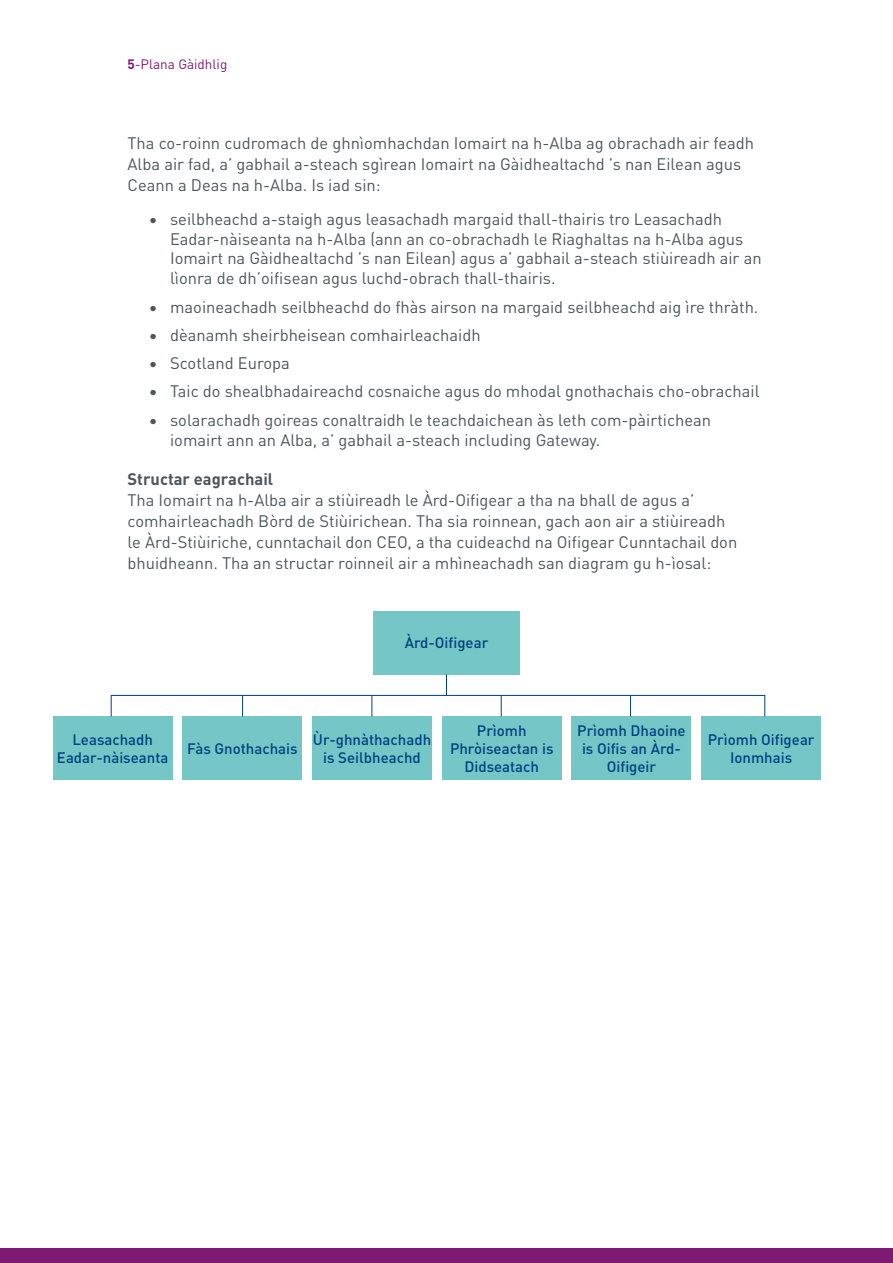
<style>
.page{position:relative;width:893px;height:1263px;background:#fff}
.page>*{position:absolute;margin:0;border:0;box-sizing:border-box;transform-origin:0 0}
.t1{font:16.5px/21px "DINOT";color:#4c565c}
.t2{font:700 16.5px "DINOT";color:#4c565c}
.t3{font:500 15px/18px "DINOT";color:#00427f;text-align:center}
.t4{font:13.5px "DINOT";color:#7e1974}
.s1{font-weight:700}
</style>
<div class="page">
<div style="left:373px;top:611px;width:147px;height:63px;background:#75c6c7"></div>
<div style="left:53px;top:716px;width:119px;height:64px;background:#75c6c7"></div>
<div style="left:183px;top:716px;width:119px;height:64px;background:#75c6c7"></div>
<div style="left:313px;top:716px;width:119px;height:64px;background:#75c6c7"></div>
<div style="left:442px;top:716px;width:119px;height:64px;background:#75c6c7"></div>
<div style="left:572px;top:716px;width:119px;height:64px;background:#75c6c7"></div>
<div style="left:702px;top:716px;width:119px;height:64px;background:#75c6c7"></div>
<div style="left:111px;top:695px;width:654px;height:22px;border:1px solid #00427f"></div>
<svg style="left:446px;top:674px;width:1px;height:21px"></svg>
<svg style="left:372px;top:695px;width:1px;height:21px"></svg>
<svg style="left:501px;top:695px;width:1px;height:21px"></svg>
<svg style="left:242px;top:695px;width:1px;height:21px"></svg>
<svg style="left:630px;top:695px;width:1px;height:21px"></svg>
<div style="left:0;top:1248px;width:893px;height:15px;background:#7e1974"></div>
<p class="t4" style="left:128px;top:54px;width:101px"><span class="s1">5</span>-Plana Gàidhlig</p>
<p class="t1" style="left:128px;top:131px;width:628px">Tha co-roinn cudromach de ghnìomhachdan Iomairt na h-Alba ag obrachadh air feadh<br>Alba air fad, a’ gabhail a-steach sgìrean Iomairt na Gàidhealtachd ’s nan Eilean agus<br>Ceann a Deas na h-Alba. Is iad sin:</p>
<p class="t1" style="left:170px;top:208px;width:593px;line-height:19.8px;text-indent:-21px">• seilbheachd a-staigh agus leasachadh margaid thall-thairis tro Leasachadh Eadar-nàiseanta na h-Alba (ann an co-obrachadh le Riaghaltas na h-Alba agus Iomairt na Gàidhealtachd ’s nan Eilean) agus a’ gabhail a-steach stiùireadh air an lìonra de dh’oifisean agus luchd-obrach thall-thairis.</p>
<p class="t1" style="left:149px;top:295px;width:611px">• maoineachadh seilbheachd do fhàs airson na margaid seilbheachd aig ìre thràth.</p>
<p class="t1" style="left:149px;top:323px;width:333px">• dèanamh sheirbheisean comhairleachaidh</p>
<p class="t1" style="left:149px;top:351px;width:143px">• Scotland Europa</p>
<p class="t1" style="left:149px;top:380px;width:612px">• Taic do shealbhadaireachd cosnaiche agus do mhodal gnothachais cho-obrachail</p>
<p class="t1" style="left:170px;top:408px;width:543px;line-height:19.8px;text-indent:-21px">• solarachadh goireas conaltraidh le teachdaichean às leth com-pàirtichean iomairt ann an Alba, a’ gabhail a-steach including Gateway.</p>
<p class="t2" style="left:128px;top:466px;width:147px">Structar eagrachail</p>
<p class="t1" style="left:128px;top:488px;width:611px">Tha Iomairt na h-Alba air a stiùireadh le Àrd-Oifigear a tha na bhall de agus a’ comhairleachadh Bòrd de Stiùirichean. Tha sia roinnean, gach aon air a stiùireadh le Àrd-Stiùiriche, cunntachail don CEO, a tha cuideachd na Oifigear Cunntachail don bhuidheann. Tha an structar roinneil air a mhìneachadh san diagram gu h-ìosal:</p>
<p class="t3" style="left:405px;top:632px;width:85px">Àrd-Oifigear</p>
<p class="t3" style="left:57px;top:729px;width:113px">Leasachadh<br>Eadar-nàiseanta</p>
<p class="t3" style="left:187px;top:738px;width:112px">Fàs Gnothachais</p>
<p class="t3" style="left:313px;top:729px;width:120px">Ùr-ghnàthachadh is Seilbheachd</p>
<p class="t3" style="left:450px;top:720px;width:105px">Prìomh<br>Phròiseactan is<br>Didseatach</p>
<p class="t3" style="left:577px;top:720px;width:110px">Prìomh Dhaoine is Oifis an Àrd-<br>Oifigeir</p>
<p class="t3" style="left:708px;top:729px;width:108px">Prìomh Oifigear<br>Ionmhais</p>
</div>
